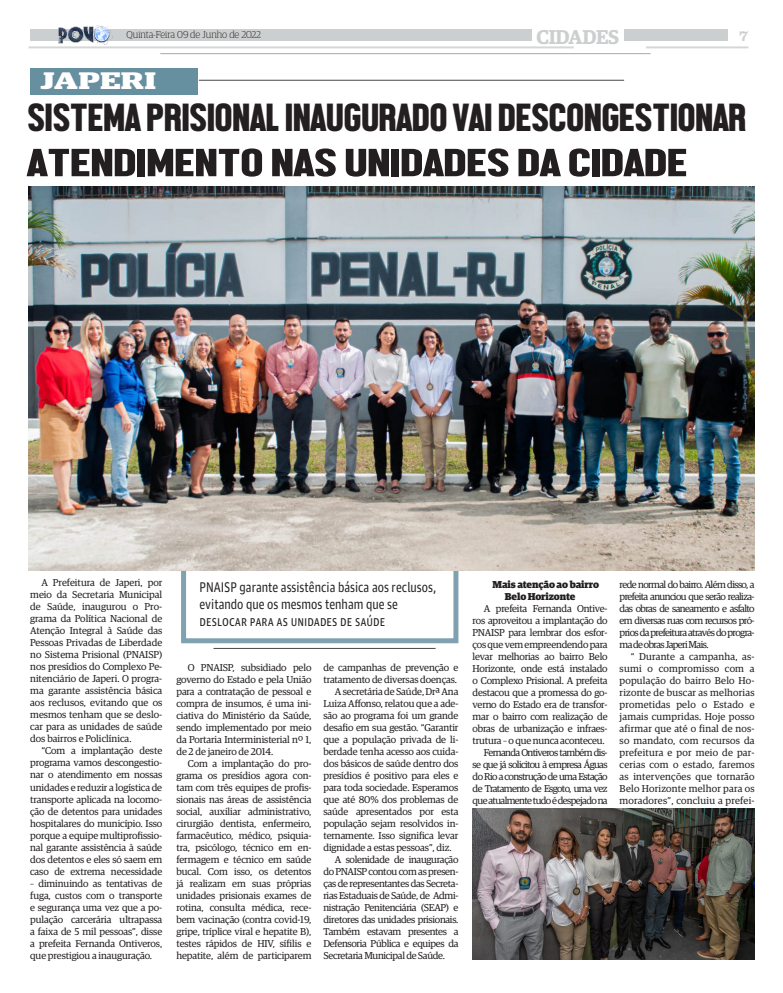
<style>
.page{position:relative;width:783px;height:993px;background:#fff}
.page>*{position:absolute;margin:0;border:0;box-sizing:border-box;transform-origin:0 0}
.Título_-_2_colunas{font:40px/45px "Front Page Neue";color:#231f20}
.Título_-_2_colunas-2{font:700 24px "Guardian Egyptian Display";color:#fff;scale:1.5 1}
.Título_-_2_colunas-3{font:600 20px "Guardian Egyptian";letter-spacing:-.02em;color:#cccfcf}
.Título_-_2_colunas-4{font:16px "Clarendon BT";color:#cccfcf}
.Título_-_2_colunas-5{font:14px/16.8px "Guardian Agate Sans G1 D Regular";color:#231f20;scale:.88 1}
.Texto_interno_comum{font:10px/12px "Guardian Egyptian";letter-spacing:-.01em;color:#231f20;text-align:justify}
.Texto_interno_comum-2{font:900 10px/12px "Guardian Egyptian";letter-spacing:-.01em;color:#231f20}
.Título_-_2_colunas-6{font:300 10px "Guardian Egyptian Display";color:#231f20}
</style>
<div class="page">
<div style="left:181px;top:430px;width:277px;height:213px;border:5px solid #668fa0"></div>
<div style="left:30px;top:29px;width:502px;height:12px;background:#cccfcf"></div>
<div style="left:624px;top:29px;width:103px;height:12px;background:#cccfcf"></div>
<hr style="left:646px;top:46px;width:102px;height:2px;background:#cccfcf">
<hr style="left:28px;top:46px;width:545px;height:2px;background:#cccfcf">
<hr style="left:160px;top:53px;width:490px;height:1px;background:#939598">
<img style="left:28px;top:25px;width:88px;height:24px">
<div style="left:30px;top:69px;width:168px;height:26px;background:#668fa0"></div>
<hr style="left:199px;top:80px;width:425px;height:1px;background:#231f20">
<hr style="left:213px;top:647px;width:222px;height:1px;background:#231f20">
<img style="left:28px;top:187px;width:726px;height:383px">
<img style="left:472px;top:808px;width:282px;height:150px">
<p class="Título_-_2_colunas-6" style="left:126px;top:29px;width:136px">Quinta-Feira 09 de Junho de 2022</p>
<p class="Título_-_2_colunas-2" style="left:40px;top:68px;width:79px">JAPERI</p>
<p class="Título_-_2_colunas-3" style="left:536px;top:22px;width:84px">CIDADES</p>
<p class="Título_-_2_colunas-4" style="left:738px;top:25px;width:11px">7</p>
<p class="Título_-_2_colunas" style="left:28px;top:95px;width:720px">SISTEMA PRISIONAL INAUGURADO VAI DESCONGESTIONAR<br>ATENDIMENTO NAS UNIDADES DA CIDADE</p>
<p class="Texto_interno_comum" style="left:30px;top:576px;width:133px;text-indent:11px">A Prefeitura de Japeri, por meio da Secretaria Municipal de Saúde, inaugurou o Pro&shy;grama da Política Nacional de Atenção Integral à Saúde das Pessoas Privadas de Liberdade no Sistema Prisional (PNAISP) nos presídios do Complexo Pe&shy;nitenciário de Japeri. O progra&shy;ma garante assistência básica aos reclusos, evitando que os mesmos tenham que se deslo&shy;car para as unidades de saúde dos bairros e Policlínica.</p>
<p class="Texto_interno_comum" style="left:30px;top:744px;width:133px;text-indent:11px">“Com a implantação deste programa vamos descongestio&shy;nar o atendimento em nossas unidades e reduzir a logística de transporte aplicada na locomo&shy;ção de detentos para unidades hospitalares do município. Isso porque a equipe multiprofissio&shy;nal garante assistência à saúde dos detentos e eles só saem em caso de extrema necessidade</p>
<p class="Texto_interno_comum" style="left:30px;top:876px;width:133px">– diminuindo as tentativas de fuga, custos com o transporte e segurança uma vez que a po&shy;pulação carcerária ultrapassa a faixa de 5 mil pessoas”, disse a prefeita Fernanda Ontiveros, que prestigiou a inauguração.</p>
<p class="Título_-_2_colunas-5" style="left:199px;top:577px;width:270px">PNAISP garante assistência básica aos reclusos, evitando que os mesmos tenham que se</p>
<p class="Título_-_2_colunas-5" style="left:199px;top:611px;width:212px">deslocar para as unidades de saúde</p>
<p class="Texto_interno_comum" style="left:176px;top:660px;width:136px;text-indent:11px">O PNAISP, subsidiado pelo governo do Estado e pela União para a contratação de pessoal e compra de insumos, é uma ini&shy;ciativa do Ministério da Saúde, sendo implementado por meio da Portaria Interministerial nº 1, de 2 de janeiro de 2014.</p>
<p class="Texto_interno_comum" style="left:176px;top:756px;width:136px;text-indent:11px">Com a implantação do pro&shy;grama os presídios agora con&shy;tam com três equipes de profis&shy;sionais nas áreas de assistência social, auxiliar administrativo, cirurgião dentista, enfermeiro, farmacêutico, médico, psiquia&shy;tra, psicólogo, técnico em en&shy;fermagem e técnico em saúde bucal. Com isso, os detentos já realizam em suas próprias unidades prisionais exames de rotina, consulta médica, rece&shy;bem vacinação (contra covid-19, gripe, tríplice viral e hepatite B), testes rápidos de HIV, sífilis e hepatite, além de participarem</p>
<p class="Texto_interno_comum" style="left:323px;top:660px;width:136px">de campanhas de prevenção e tratamento de diversas doenças.</p>
<p class="Texto_interno_comum" style="left:323px;top:684px;width:136px;text-indent:11px">A secretária de Saúde, Drª Ana Luiza Affonso, relatou que a ade&shy;são ao programa foi um grande desafio em sua gestão. “Garantir que a população privada de li&shy;berdade tenha acesso aos cuida&shy;dos básicos de saúde dentro dos presídios é positivo para eles e para toda sociedade. Esperamos que até 80% dos problemas de saúde apresentados por esta população sejam resolvidos in&shy;ternamente. Isso significa levar dignidade a estas pessoas”, diz.</p>
<p class="Texto_interno_comum" style="left:323px;top:852px;width:136px;text-indent:11px">A solenidade de inauguração do PNAISP contou com as presen&shy;ças de representantes das Secreta&shy;rias Estaduais de Saúde, de Admi&shy;nistração Penitenciária (SEAP) e diretores das unidades prisionais.<br>Também estavam presentes a Defensoria Pública e equipes da Secretaria Municipal de Saúde.</p>
<p class="Texto_interno_comum-2" style="left:504px;top:577px;width:96px;text-indent:-12px">Mais atenção ao bairro<br>Belo Horizonte</p>
<p class="Texto_interno_comum" style="left:472px;top:601px;width:136px;text-indent:11px">A prefeita Fernanda Ontive&shy;ros aproveitou a implantação do PNAISP para lembrar dos esfor&shy;ços que vem empreendendo para levar melhorias ao bairro Belo Horizonte, onde está instalado o Complexo Prisional. A prefeita destacou que a promessa do go&shy;verno do Estado era de transfor&shy;mar o bairro com realização de obras de urbanização e infraes&shy;trutura – o que nunca aconteceu.</p>
<p class="Texto_interno_comum" style="left:472px;top:745px;width:136px;text-indent:11px">Fernanda Ontiveros também dis&shy;se que já solicitou à empresa Águas do Rio a construção de uma Estação de Tratamento de Esgoto, uma vez que atualmente tudo é despejado na</p>
<p class="Texto_interno_comum" style="left:619px;top:577px;width:136px">rede normal do bairro. Além disso, a prefeita anunciou que serão realiza&shy;das obras de saneamento e asfalto em diversas ruas com recursos pró&shy;prios da prefeitura através do progra&shy;ma de obras Japeri Mais.</p>
<p class="Texto_interno_comum" style="left:619px;top:649px;width:136px;text-indent:11px">“ Durante a campanha, as&shy;sumi o compromisso com a população do bairro Belo Ho&shy;rizonte de buscar as melhorias prometidas pelo o Estado e jamais cumpridas. Hoje posso afirmar que até o final de nos&shy;so mandato, com recursos da prefeitura e por meio de par&shy;cerias com o estado, faremos as intervenções que tornarão Belo Horizonte melhor para os moradores”, concluiu a prefei-</p>
</div>
